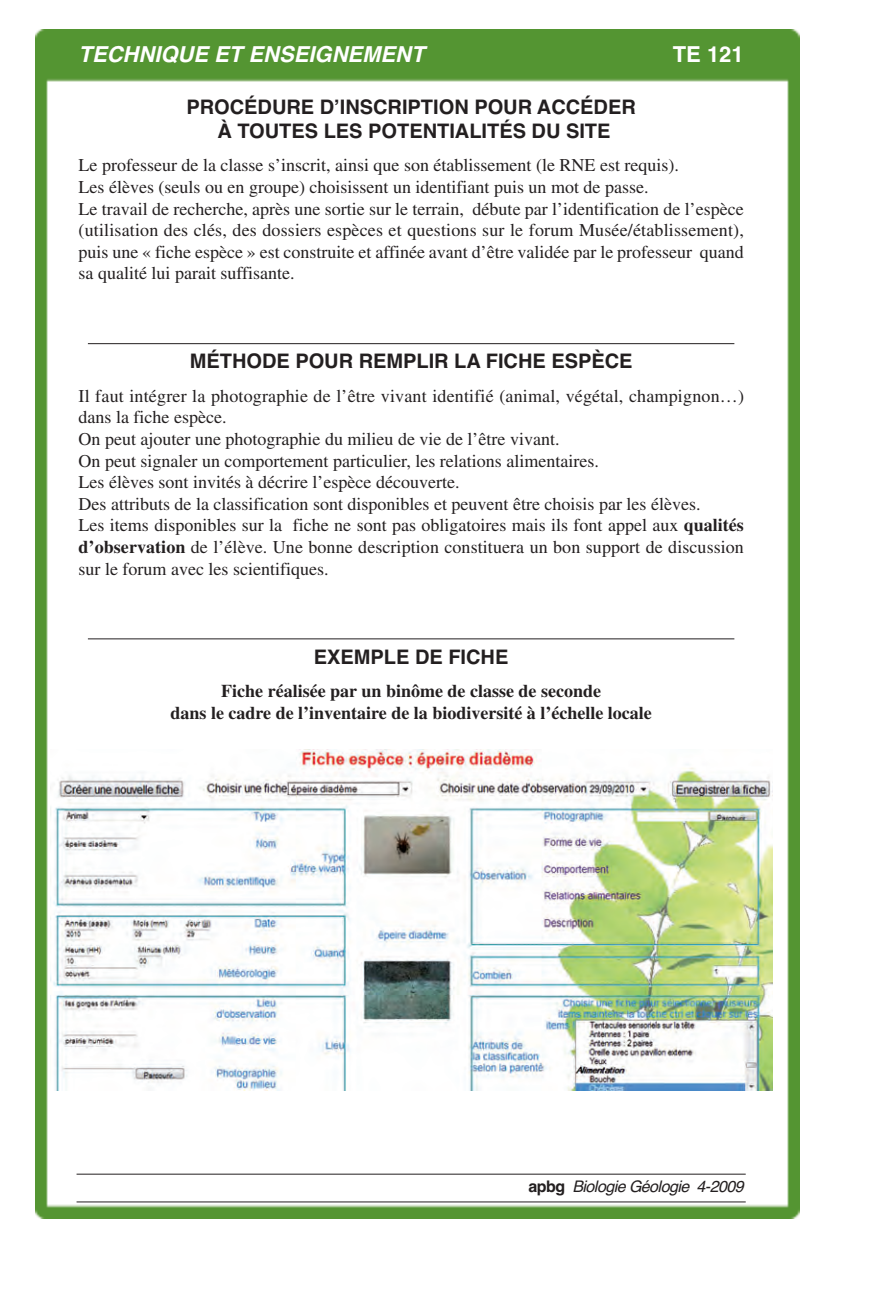
<style>
.page{position:relative;width:879px;height:1304px;background:#fff}
.page>*{position:absolute;margin:0;border:0;box-sizing:border-box;transform-origin:0 0}
.t1{font:italic 700 22px "Helvetica";color:#fff}
.t2{font:700 22px "Helvetica";color:#fff}
.t3{font:700 20px/24px "Helvetica";color:#231f20;text-align:center}
.t4{font:18px/21.6px "Times";color:#231f20}
.t5{font:700 18px/21.6px "Times";color:#231f20;text-align:center}
.t6{font:italic 16px "Helvetica";letter-spacing:-.035em;color:#231f20}
.s1{font-weight:700}
.s2{font-weight:700;font-style:normal}
</style>
<div class="page">
<img style="left:35px;top:30px;width:764px;height:1188px">
<div style="left:77px;top:85px;width:669px;height:1117px;background:#fff"></div>
<hr style="left:88px;top:638px;width:646px;height:1px;background:#231f20">
<hr style="left:88px;top:343px;width:646px;height:1px;background:#231f20">
<hr style="left:77px;top:1201px;width:669px;height:1px;background:#231f20">
<hr style="left:77px;top:1174px;width:669px;height:1px;background:#231f20">
<div style="left:49px;top:747px;width:726px;height:419px;background:#fff"></div>
<img style="left:50px;top:749px;width:722px;height:341px">
<p class="t1" style="left:79px;top:41px;width:347px">TECHNIQUE ET ENSEIGNEMENT</p>
<p class="t2" style="left:673px;top:41px;width:72px">TE 121</p>
<p class="t3" style="left:186px;top:95px;width:451px">PROCÉDURE D’INSCRIPTION POUR ACCÉDER<br>À TOUTES LES POTENTIALITÉS DU SITE</p>
<p class="t4" style="left:79px;top:156px;width:667px">Le professeur de la classe s’inscrit, ainsi que son établissement (le RNE est requis).<br>Les élèves (seuls ou en groupe) choisissent un identifiant puis un mot de passe.<br>Le travail de recherche, après une sortie sur le terrain, débute par l’identification de l’espèce (utilisation des clés, des dossiers espèces et questions sur le forum Musée/établissement), puis une « fiche espèce » est construite et affinée avant d’être validée par le professeur quand sa qualité lui parait suffisante.</p>
<p class="t3" style="left:190px;top:350px;width:444px">MÉTHODE POUR REMPLIR LA FICHE ESPÈCE</p>
<p class="t4" style="left:79px;top:387px;width:667px">Il faut intégrer la photographie de l’être vivant identifié (animal, végétal, champignon…) dans la fiche espèce.<br>On peut ajouter une photographie du milieu de vie de l’être vivant.<br>On peut signaler un comportement particulier, les relations alimentaires.<br>Les élèves sont invités à décrire l’espèce découverte.<br>Des attributs de la classification sont disponibles et peuvent être choisis par les élèves.<br>Les items disponibles sur la fiche ne sont pas obligatoires mais ils font appel aux <span class="s1">qualités d’observation</span> de l’élève. Une bonne description constituera un bon support de discussion sur le forum avec les scientifiques.</p>
<p class="t3" style="left:314px;top:645px;width:196px">EXEMPLE DE FICHE</p>
<p class="t5" style="left:170px;top:682px;width:483px">Fiche réalisée par un binôme de classe de seconde<br>dans le cadre de l’inventaire de la biodiversité à l’échelle locale</p>
<p class="t6" style="left:528px;top:1177px;width:217px"><span class="s2">APBG</span> Biologie Géologie 4-2009</p>
</div>
